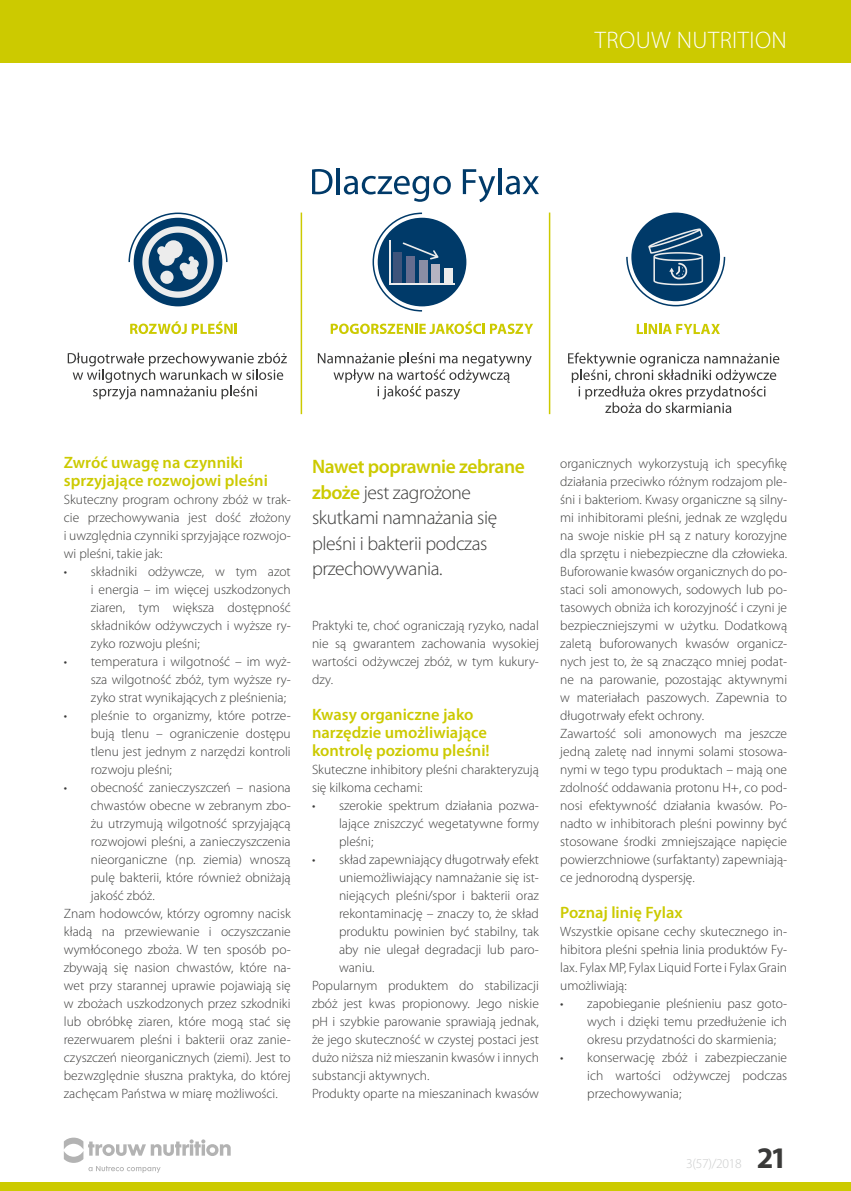
<style>
.page{position:relative;width:851px;height:1191px;background:#fff}
.page>*{position:absolute;margin:0;border:0;box-sizing:border-box;transform-origin:0 0}
.t1{font:700 30px "Myriad Pro";color:#3a3a39}
.t2{font:300 24px "Myriad Pro";letter-spacing:.02em;color:#fff}
.t3{font:300 19.5px/25.5px "Myriad Pro";letter-spacing:-.02em;color:#3a3a39}
.t4{font:600 16.5px/18px "Myriad Pro";color:#ccca00}
.t5{font:300 13.5px/18px "Myriad Pro";color:#3a3a39;text-align:justify}
.t6{font:300 13.5px "Myriad Pro";letter-spacing:-.02em;color:#cbcccc}
.s1{font-weight:600;color:#ccca00}
</style>
<div class="page">
<div style="left:0;top:1181px;width:850px;height:10px;background:#ccca00"></div>
<div style="left:0;top:0;width:850px;height:63px;background:#ccca00"></div>
<svg style="left:64px;top:1137px;width:167px;height:36px"></svg>
<svg style="left:130px;top:321px;width:107px;height:13px"></svg>
<svg style="left:68px;top:352px;width:219px;height:47px"></svg>
<div style="left:134px;top:218px;width:88px;height:88px;background:#003a69;border-radius:50%"></div>
<svg style="left:128px;top:212px;width:100px;height:86px"></svg>
<div style="left:164px;top:240px;width:19px;height:18px;background:#ececec;border-radius:50%"></div>
<svg style="left:330px;top:321px;width:203px;height:13px"></svg>
<svg style="left:318px;top:352px;width:213px;height:47px"></svg>
<div style="left:377px;top:218px;width:89px;height:88px;background:#003a69;border-radius:50%"></div>
<div style="left:444px;top:268px;width:8px;height:16px;background:#ececec"></div>
<div style="left:431px;top:264px;width:8px;height:20px;background:#b5b4c2"></div>
<hr style="left:389px;top:283px;width:66px;height:1px;background:#ececec">
<svg style="left:372px;top:212px;width:66px;height:100px"></svg>
<svg style="left:636px;top:324px;width:83px;height:10px"></svg>
<svg style="left:568px;top:352px;width:211px;height:61px"></svg>
<div style="left:631px;top:212px;width:89px;height:89px;background:#003a69;border-radius:50%"></div>
<svg style="left:626px;top:228px;width:99px;height:79px"></svg>
<svg style="left:312px;top:169px;width:20px;height:25px"></svg>
<hr style="left:336px;top:168px;width:4px;height:26px;background:#003a69">
<svg style="left:344px;top:176px;width:107px;height:26px"></svg>
<svg style="left:463px;top:169px;width:32px;height:33px"></svg>
<hr style="left:498px;top:168px;width:3px;height:26px;background:#003a69">
<svg style="left:505px;top:176px;width:34px;height:18px"></svg>
<hr style="left:300px;top:212px;width:2px;height:202px;background:#ccca00">
<hr style="left:548px;top:212px;width:2px;height:202px;background:#ccca00">
<h2 class="t2" style="left:594px;top:26px;width:190px">Trouw Nutrition</h2>
<p class="t4" style="left:64px;top:453px;width:205px">Zwróć uwagę na czynniki sprzyjające rozwojowi pleśni</p>
<p class="t5" style="left:64px;top:490px;width:228px">Skuteczny program ochrony zbóż w trak&shy;cie przechowywania jest dość złożony i uwzględnia czynniki sprzyjające rozwojo&shy;wi pleśni, takie jak:</p>
<p class="t5" style="left:91px;top:562px;width:201px;text-indent:-27px">• składniki odżywcze, w tym azot i energia – im więcej uszkodzonych ziaren, tym większa dostępność składników odżywczych i wyższe ry&shy;zyko rozwoju pleśni;</p>
<p class="t5" style="left:91px;top:652px;width:201px;text-indent:-27px">• temperatura i wilgotność – im wyż&shy;sza wilgotność zbóż, tym wyższe ry&shy;zyko strat wynikających z pleśnienia;</p>
<p class="t5" style="left:91px;top:706px;width:201px;text-indent:-27px">• pleśnie to organizmy, które potrze&shy;bują tlenu – ograniczenie dostępu tlenu jest jednym z narzędzi kontroli rozwoju pleśni;</p>
<p class="t5" style="left:64px;top:778px;width:228px">• obecność zanieczyszczeń – nasiona</p>
<p class="t5" style="left:91px;top:796px;width:201px">chwastów obecne w zebranym zbo-</p>
<p class="t5" style="left:91px;top:814px;width:201px">żu utrzymują wilgotność sprzyjającą</p>
<p class="t5" style="left:91px;top:832px;width:201px">rozwojowi pleśni, a zanieczyszczenia</p>
<p class="t5" style="left:91px;top:850px;width:201px">nieorganiczne (np. ziemia) wnoszą</p>
<p class="t5" style="left:91px;top:868px;width:201px">pulę bakterii, które również obniżają</p>
<p class="t5" style="left:91px;top:886px;width:65px">jakość zbóż.</p>
<p class="t5" style="left:64px;top:904px;width:228px">Znam hodowców, którzy ogromny nacisk</p>
<p class="t5" style="left:64px;top:922px;width:228px">kładą na przewiewanie i oczyszczanie</p>
<p class="t5" style="left:64px;top:940px;width:228px">wymłóconego zboża. W ten sposób po-</p>
<p class="t5" style="left:64px;top:958px;width:228px">zbywają się nasion chwastów, które na-</p>
<p class="t5" style="left:64px;top:976px;width:228px">wet przy starannej uprawie pojawiają się</p>
<p class="t5" style="left:64px;top:994px;width:228px">w zbożach uszkodzonych przez szkodniki</p>
<p class="t5" style="left:64px;top:1012px;width:228px">lub obróbkę ziaren, które mogą stać się</p>
<p class="t5" style="left:64px;top:1030px;width:228px">rezerwuarem pleśni i bakterii oraz zanie-</p>
<p class="t5" style="left:64px;top:1048px;width:228px">czyszczeń nieorganicznych (ziemi). Jest to</p>
<p class="t5" style="left:64px;top:1066px;width:228px">bezwzględnie słuszna praktyka, do której</p>
<p class="t5" style="left:64px;top:1084px;width:215px">zachęcam Państwa w miarę możliwości.</p>
<h3 class="t3" style="left:312px;top:453px;width:214px"><span class="s1">Nawet poprawnie zebrane zboże</span> jest zagrożone skutkami namnażania się pleśni i bakterii podczas przechowywania.</h3>
<p class="t5" style="left:312px;top:616px;width:228px">Praktyki te, choć ograniczają ryzyko, nadal nie są gwarantem zachowania wysokiej wartości odżywczej zbóż, w tym kukury&shy;dzy.</p>
<p class="t4" style="left:312px;top:705px;width:179px">Kwasy organiczne jako narzędzie umożliwiające kontrolę poziomu pleśni!</p>
<p class="t5" style="left:312px;top:760px;width:228px">Skuteczne inhibitory pleśni charakteryzują się kilkoma cechami:</p>
<p class="t5" style="left:339px;top:796px;width:201px;text-indent:-27px">• szerokie spektrum działania pozwa&shy;lające zniszczyć wegetatywne formy pleśni;</p>
<p class="t5" style="left:312px;top:850px;width:228px">• skład zapewniający długotrwały efekt</p>
<p class="t5" style="left:339px;top:868px;width:201px">uniemożliwiający namnażanie się ist-</p>
<p class="t5" style="left:339px;top:886px;width:201px">niejących pleśni/spor i bakterii oraz</p>
<p class="t5" style="left:339px;top:904px;width:201px">rekontaminację – znaczy to, że skład</p>
<p class="t5" style="left:339px;top:922px;width:201px">produktu powinien być stabilny, tak</p>
<p class="t5" style="left:339px;top:940px;width:201px">aby nie ulegał degradacji lub paro-</p>
<p class="t5" style="left:339px;top:958px;width:37px">waniu.</p>
<p class="t5" style="left:312px;top:976px;width:228px">Popularnym produktem do stabilizacji</p>
<p class="t5" style="left:312px;top:994px;width:228px">zbóż jest kwas propionowy. Jego niskie</p>
<p class="t5" style="left:312px;top:1012px;width:228px">pH i szybkie parowanie sprawiają jednak,</p>
<p class="t5" style="left:312px;top:1030px;width:228px">że jego skuteczność w czystej postaci jest</p>
<p class="t5" style="left:312px;top:1048px;width:228px">dużo niższa niż mieszanin kwasów i innych</p>
<p class="t5" style="left:312px;top:1066px;width:119px">substancji aktywnych.</p>
<p class="t5" style="left:312px;top:1084px;width:228px">Produkty oparte na mieszaninach kwasów</p>
<p class="t5" style="left:560px;top:454px;width:228px;text-align:left">organicznych wykorzystują ich specyfikę działania przeciwko różnym rodzajom ple&shy;śni i bakteriom. Kwasy organiczne są silny&shy;mi inhibitorami pleśni, jednak ze względu na swoje niskie pH są z natury korozyjne dla sprzętu i niebezpieczne dla człowieka.<br>Buforowanie kwasów organicznych do po&shy;staci soli amonowych, sodowych lub po&shy;tasowych obniża ich korozyjność i czyni je bezpieczniejszymi w użytku. Dodatkową zaletą buforowanych kwasów organicz&shy;nych jest to, że są znacząco mniej podat&shy;ne na parowanie, pozostając aktywnymi w materiałach paszowych. Zapewnia to długotrwały efekt ochrony.<br>Zawartość soli amonowych ma jeszcze jedną zaletę nad innymi solami stosowa&shy;nymi w tego typu produktach – mają one zdolność oddawania protonu H+, co pod&shy;nosi efektywność działania kwasów. Po&shy;nadto w inhibitorach pleśni powinny być stosowane środki zmniejszające napięcie powierzchniowe (surfaktanty) zapewniają&shy;ce jednorodną dyspersję.</p>
<p class="t4" style="left:560px;top:903px;width:124px">Poznaj linię Fylax</p>
<p class="t5" style="left:560px;top:922px;width:228px">Wszystkie opisane cechy skutecznego in&shy;hibitora pleśni spełnia linia produktów Fy&shy;lax. Fylax MP, Fylax Liquid Forte i Fylax Grain umożliwiają:</p>
<p class="t5" style="left:587px;top:994px;width:201px;text-indent:-27px">• zapobieganie pleśnieniu pasz goto&shy;wych i dzięki temu przedłużenie ich okresu przydatności do skarmienia;</p>
<p class="t5" style="left:587px;top:1048px;width:201px;text-indent:-27px">• konserwację zbóż i zabezpieczanie ich wartości odżywczej podczas przechowywania;</p>
<p class="t6" style="left:686px;top:1155px;width:57px">3(57)/2018</p>
<h1 class="t1" style="left:756px;top:1138px;width:32px">21</h1>
</div>
